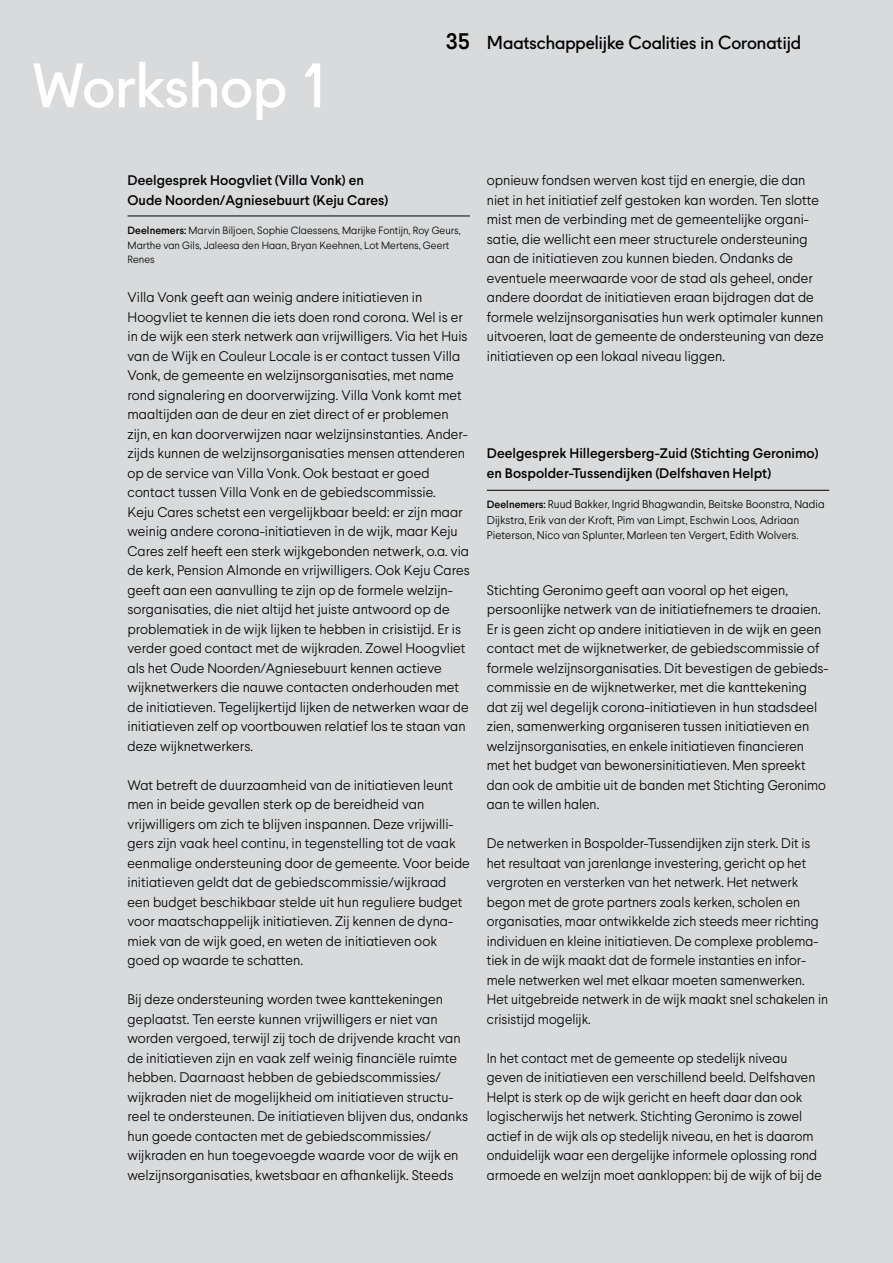
<style>
.page{position:relative;width:893px;height:1263px;background:#d9dadb}
.page>*{position:absolute;margin:0;border:0;box-sizing:border-box;transform-origin:0 0}
.t1{font:60px "Fugue";color:#fff}
.t2{font:18px "Fugue";color:#000}
.t3{font:300 13.8px/19.5px "Larsseit";color:#000}
.t4{font:500 13.8px/19.5px "Larsseit";color:#000}
.t5{font:300 11.25px/15.6px "Larsseit";color:#000}
.t6{font:300 10.5px/14.7px "Larsseit";color:#000}
.s1{font-family:"Larsseit";font-weight:500;font-size:22.5px}
.s2{font-weight:500}
.s3{font-weight:500;font-size:10.5px}
</style>
<div class="page">
<hr style="left:128px;top:216px;width:342px;height:1px;background:#000">
<hr style="left:487px;top:490px;width:342px;height:1px;background:#000">
<h1 class="t1" style="left:32px;top:38px;width:299px">Workshop 1</h1>
<h2 class="t2" style="left:446px;top:28px;width:357px"><span class="s1">35</span> Maatschappelijke Coalities in Coronatijd</h2>
<p class="t4" style="left:128px;top:171px;width:262px">Deelgesprek Hoogvliet (Villa Vonk) en<br>Oude Noorden/Agniesebuurt (Keju Cares)</p>
<p class="t6" style="left:128px;top:223px;width:335px"><span class="s2">Deelnemers:</span> Marvin Biljoen, Sophie Claessens, Marijke Fontijn, Roy Geurs,<br>Marthe van Gils, Jaleesa den Haan, Bryan Keehnen, Lot Mertens, Geert<br>Renes</p>
<p class="t3" style="left:128px;top:288px;width:344px">Villa Vonk geeft aan weinig andere initiatieven in Hoogvliet te kennen die iets doen rond corona. Wel is er in de wijk een sterk netwerk aan vrijwilligers. Via het Huis van de Wijk en Couleur Locale is er contact tussen Villa Vonk, de gemeente en welzijnsorganisaties, met name rond signalering en doorverwijzing. Villa Vonk komt met maaltijden aan de deur en ziet direct of er problemen zijn, en kan doorverwijzen naar welzijnsinstanties. Ander&shy;zijds kunnen de welzijnsorganisaties mensen attenderen op de service van Villa Vonk. Ook bestaat er goed contact tussen Villa Vonk en de gebiedscommissie.<br>Keju Cares schetst een vergelijkbaar beeld: er zijn maar weinig andere corona-initiatieven in de wijk, maar Keju Cares zelf heeft een sterk wijkgebonden netwerk, o.a. via de kerk, Pension Almonde en vrijwilligers. Ook Keju Cares geeft aan een aanvulling te zijn op de formele welzijn&shy;sorganisaties, die niet altijd het juiste antwoord op de problematiek in de wijk lijken te hebben in crisistijd. Er is verder goed contact met de wijkraden. Zowel Hoogvliet als het Oude Noorden/Agniesebuurt kennen actieve wijknetwerkers die nauwe contacten onderhouden met de initiatieven. Tegelijkertijd lijken de netwerken waar de initiatieven zelf op voortbouwen relatief los te staan van deze wijknetwerkers.</p>
<p class="t3" style="left:128px;top:775px;width:344px">Wat betreft de duurzaamheid van de initiatieven leunt men in beide gevallen sterk op de bereidheid van vrijwilligers om zich te blijven inspannen. Deze vrijwilli&shy;gers zijn vaak heel continu, in tegenstelling tot de vaak eenmalige ondersteuning door de gemeente. Voor beide initiatieven geldt dat de gebiedscommissie/wijkraad een budget beschikbaar stelde uit hun reguliere budget voor maatschappelijk initiatieven. Zij kennen de dyna&shy;miek van de wijk goed, en weten de initiatieven ook goed op waarde te schatten.</p>
<p class="t3" style="left:128px;top:989px;width:342px">Bij deze ondersteuning worden twee kanttekeningen geplaatst. Ten eerste kunnen vrijwilligers er niet van worden vergoed, terwijl zij toch de drijvende kracht van de initiatieven zijn en vaak zelf weinig financiële ruimte hebben. Daarnaast hebben de gebiedscommissies/ wijkraden niet de mogelijkheid om initiatieven structu&shy;reel te ondersteunen. De initiatieven blijven dus, ondanks hun goede contacten met de gebiedscommissies/ wijkraden en hun toegevoegde waarde voor de wijk en welzijnsorganisaties, kwetsbaar en afhankelijk. Steeds</p>
<p class="t3" style="left:487px;top:170px;width:338px">opnieuw fondsen werven kost tijd en energie, die dan niet in het initiatief zelf gestoken kan worden. Ten slotte mist men de verbinding met de gemeentelijke organi&shy;satie, die wellicht een meer structurele ondersteuning aan de initiatieven zou kunnen bieden. Ondanks de eventuele meerwaarde voor de stad als geheel, onder andere doordat de initiatieven eraan bijdragen dat de formele welzijnsorganisaties hun werk optimaler kunnen uitvoeren, laat de gemeente de ondersteuning van deze initiatieven op een lokaal niveau liggen.</p>
<p class="t4" style="left:487px;top:443px;width:333px">Deelgesprek Hillegersberg-Zuid (Stichting Geronimo) en Bospolder-Tussendijken (Delfshaven Helpt)</p>
<p class="t5" style="left:487px;top:496px;width:339px"><span class="s3">Deelnemers:</span> Ruud Bakker, Ingrid Bhagwandin, Beitske Boonstra, Nadia<br>Dijkstra, Erik van der Kroft, Pim van Limpt, Eschwin Loos, Adriaan<br>Pieterson, Nico van Splunter, Marleen ten Vergert, Edith Wolvers.</p>
<p class="t3" style="left:487px;top:580px;width:343px">Stichting Geronimo geeft aan vooral op het eigen, persoonlijke netwerk van de initiatiefnemers te draaien.<br>Er is geen zicht op andere initiatieven in de wijk en geen contact met de wijknetwerker, de gebiedscommissie of formele welzijnsorganisaties. Dit bevestigen de gebieds&shy;commissie en de wijknetwerker, met die kanttekening dat zij wel degelijk corona-initiatieven in hun stadsdeel zien, samenwerking organiseren tussen initiatieven en welzijnsorganisaties, en enkele initiatieven financieren met het budget van bewonersinitiatieven. Men spreekt dan ook de ambitie uit de banden met Stichting Geronimo aan te willen halen.</p>
<p class="t3" style="left:487px;top:834px;width:343px">De netwerken in Bospolder-Tussendijken zijn sterk. Dit is het resultaat van jarenlange investering, gericht op het vergroten en versterken van het netwerk. Het netwerk begon met de grote partners zoals kerken, scholen en organisaties, maar ontwikkelde zich steeds meer richting individuen en kleine initiatieven. De complexe problema&shy;tiek in de wijk maakt dat de formele instanties en infor&shy;mele netwerken wel met elkaar moeten samenwerken.<br>Het uitgebreide netwerk in de wijk maakt snel schakelen in crisistijd mogelijk.</p>
<p class="t3" style="left:487px;top:1048px;width:337px">In het contact met de gemeente op stedelijk niveau geven de initiatieven een verschillend beeld. Delfshaven Helpt is sterk op de wijk gericht en heeft daar dan ook logischerwijs het netwerk. Stichting Geronimo is zowel actief in de wijk als op stedelijk niveau, en het is daarom onduidelijk waar een dergelijke informele oplossing rond armoede en welzijn moet aankloppen: bij de wijk of bij de</p>
</div>
